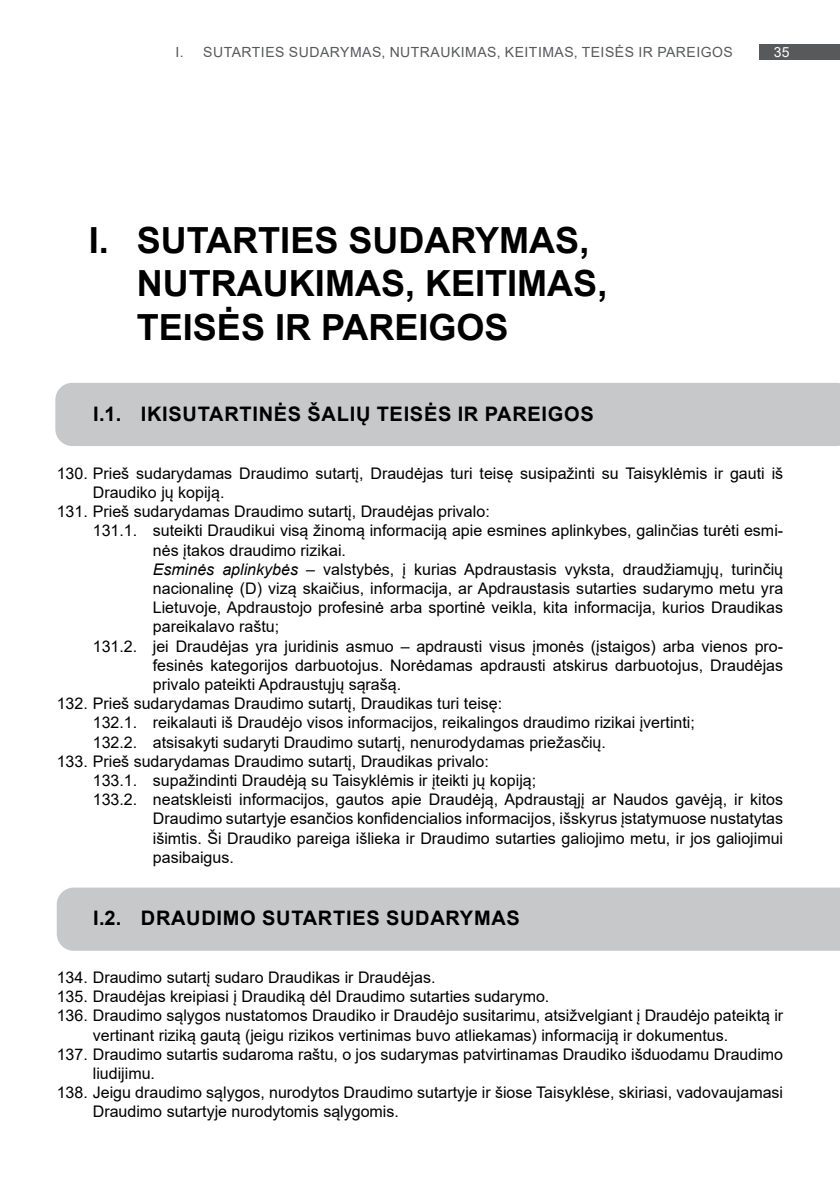
<style>
.page{position:relative;width:840px;height:1191px;background:#fff}
.page>*{position:absolute;margin:0;border:0;box-sizing:border-box;transform-origin:0 0}
.t1{font:700 36px/43.2px "Arial";color:#000}
.t2{font:700 20px "Arial";letter-spacing:.035em;color:#000}
.t3{font:16px "Arial";color:#000}
.t4{font:14px "Arial";letter-spacing:.035em;color:#58595b}
.t5{font:14px "Arial";color:#fff}
.s1{font-style:italic}
</style>
<div class="page">
<div style="left:759px;top:44px;width:80px;height:16px;background:#58595b"></div>
<div style="left:55px;top:383px;width:784px;height:63px;background:#c7c8ca"></div>
<div style="left:57px;top:887px;width:782px;height:63px;background:#c7c8ca"></div>
<p class="t4" style="left:175px;top:43px;width:558px">I. SUTARTIES SUDARYMAS, NUTRAUKIMAS, KEITIMAS, TEISĖS IR PAREIGOS</p>
<p class="t5" style="left:773px;top:43px;width:17px">35</p>
<h1 class="t1" style="left:137px;top:219px;width:471px;text-indent:-48px">I. SUTARTIES SUDARYMAS,<br>NUTRAUKIMAS, KEITIMAS,<br>TEISĖS IR PAREIGOS</h1>
<p class="t2" style="left:93px;top:400px;width:502px">I.1. IKISUTARTINĖS ŠALIŲ TEISĖS IR PAREIGOS</p>
<p class="t3" style="left:57px;top:462px;width:727px">130. Prieš sudarydamas Draudimo sutartį, Draudėjas turi teisę susipažinti su Taisyklėmis ir gauti iš</p>
<p class="t3" style="left:93px;top:481px;width:133px">Draudiko jų kopiją.</p>
<p class="t3" style="left:57px;top:500px;width:434px">131. Prieš sudarydamas Draudimo sutartį, Draudėjas privalo:</p>
<p class="t3" style="left:93px;top:520px;width:691px">131.1. suteikti Draudikui visą žinomą informaciją apie esmines aplinkybes, galinčias turėti esmi-</p>
<p class="t3" style="left:153px;top:539px;width:194px">nės įtakos draudimo rizikai.</p>
<p class="t3" style="left:153px;top:558px;width:631px"><span class="s1">Esminės aplinkybės</span> – valstybės, į kurias Apdraustasis vyksta, draudžiamųjų, turinčių</p>
<p class="t3" style="left:153px;top:577px;width:631px">nacionalinę (D) vizą skaičius, informacija, ar Apdraustasis sutarties sudarymo metu yra</p>
<p class="t3" style="left:153px;top:596px;width:631px">Lietuvoje, Apdraustojo profesinė arba sportinė veikla, kita informacija, kurios Draudikas</p>
<p class="t3" style="left:153px;top:616px;width:128px">pareikalavo raštu;</p>
<p class="t3" style="left:93px;top:635px;width:691px">131.2. jei Draudėjas yra juridinis asmuo – apdrausti visus įmonės (įstaigos) arba vienos pro-</p>
<p class="t3" style="left:153px;top:654px;width:631px">fesinės kategorijos darbuotojus. Norėdamas apdrausti atskirus darbuotojus, Draudėjas</p>
<p class="t3" style="left:153px;top:673px;width:250px">privalo pateikti Apdraustųjų sąrašą.</p>
<p class="t3" style="left:57px;top:692px;width:447px">132. Prieš sudarydamas Draudimo sutartį, Draudikas turi teisę:</p>
<p class="t3" style="left:93px;top:712px;width:603px">132.1. reikalauti iš Draudėjo visos informacijos, reikalingos draudimo rizikai įvertinti;</p>
<p class="t3" style="left:93px;top:731px;width:514px">132.2. atsisakyti sudaryti Draudimo sutartį, nenurodydamas priežasčių.</p>
<p class="t3" style="left:57px;top:750px;width:433px">133. Prieš sudarydamas Draudimo sutartį, Draudikas privalo:</p>
<p class="t3" style="left:93px;top:769px;width:444px">133.1. supažindinti Draudėją su Taisyklėmis ir įteikti jų kopiją;</p>
<p class="t3" style="left:93px;top:788px;width:691px">133.2. neatskleisti informacijos, gautos apie Draudėją, Apdraustąjį ar Naudos gavėją, ir kitos</p>
<p class="t3" style="left:153px;top:808px;width:631px">Draudimo sutartyje esančios konfidencialios informacijos, išskyrus įstatymuose nustatytas</p>
<p class="t3" style="left:153px;top:827px;width:631px">išimtis. Ši Draudiko pareiga išlieka ir Draudimo sutarties galiojimo metu, ir jos galiojimui</p>
<p class="t3" style="left:153px;top:846px;width:82px">pasibaigus.</p>
<p class="t2" style="left:93px;top:904px;width:428px">I.2. DRAUDIMO SUTARTIES SUDARYMAS</p>
<p class="t3" style="left:57px;top:966px;width:380px">134. Draudimo sutartį sudaro Draudikas ir Draudėjas.</p>
<p class="t3" style="left:57px;top:985px;width:494px">135. Draudėjas kreipiasi į Draudiką dėl Draudimo sutarties sudarymo.</p>
<p class="t3" style="left:57px;top:1004px;width:727px">136. Draudimo sąlygos nustatomos Draudiko ir Draudėjo susitarimu, atsižvelgiant į Draudėjo pateiktą ir</p>
<p class="t3" style="left:93px;top:1024px;width:636px">vertinant riziką gautą (jeigu rizikos vertinimas buvo atliekamas) informaciją ir dokumentus.</p>
<p class="t3" style="left:57px;top:1043px;width:727px">137. Draudimo sutartis sudaroma raštu, o jos sudarymas patvirtinamas Draudiko išduodamu Draudimo</p>
<p class="t3" style="left:93px;top:1062px;width:64px">liudijimu.</p>
<p class="t3" style="left:57px;top:1081px;width:727px">138. Jeigu draudimo sąlygos, nurodytos Draudimo sutartyje ir šiose Taisyklėse, skiriasi, vadovaujamasi</p>
<p class="t3" style="left:93px;top:1100px;width:307px">Draudimo sutartyje nurodytomis sąlygomis.</p>
</div>
